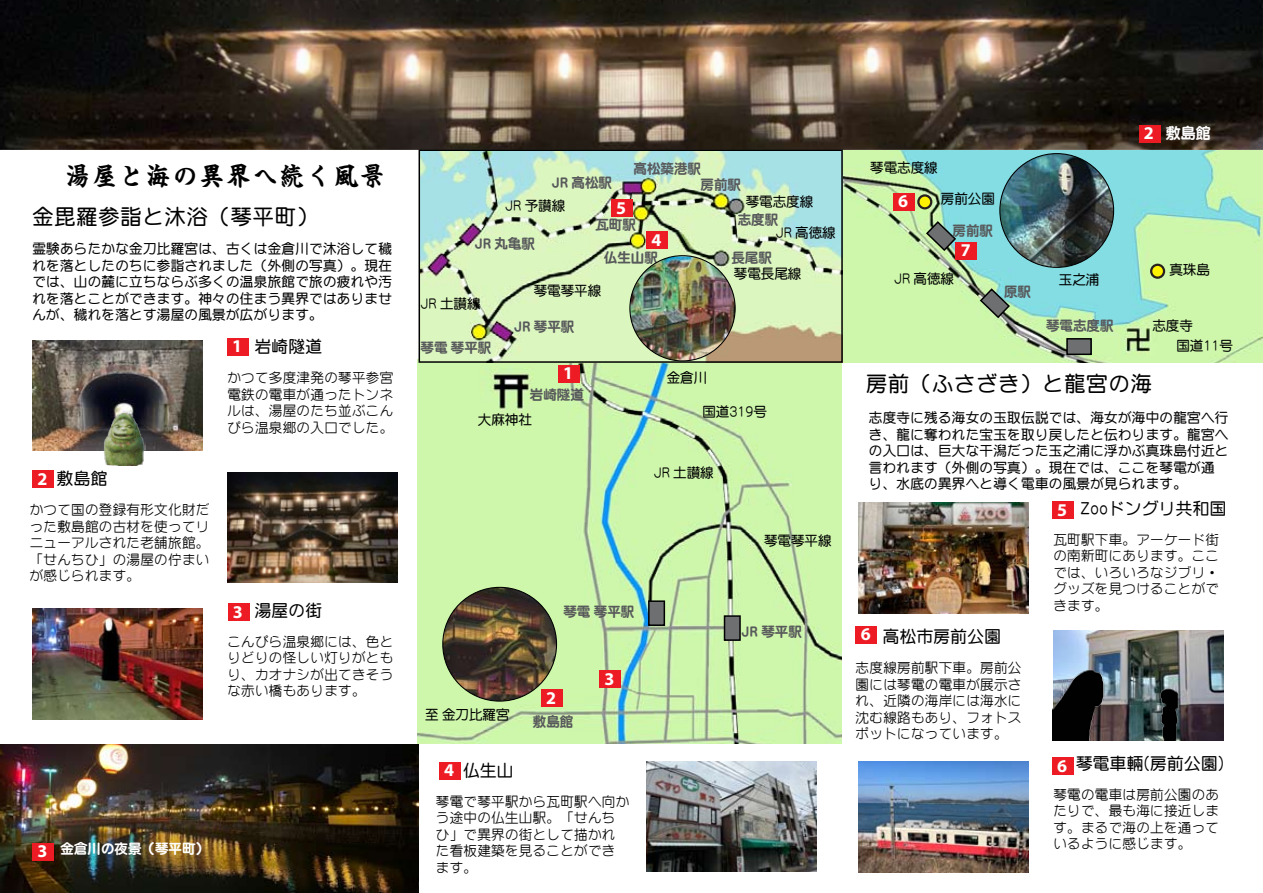
<style>
.page{position:relative;width:1263px;height:893px;background:#fff}
.page>*{position:absolute;margin:0;border:0;box-sizing:border-box;transform-origin:0 0}
.t1{font:25.5px "Kaisho MAAR";letter-spacing:.05em;color:#000}
.t2{font:21px "FGP Maru Gothic Ca M";letter-spacing:.05em;color:#000}
.t3{font:700 18px "Myriad Pro";color:#fff}
.t4{font:16.5px "FGP Maru Gothic Ca M";letter-spacing:.025em;color:#000}
.t5{font:15px "FGP Maru Gothic Ca U";color:#fff}
.t6{font:13.5px/16.5px "FGP Maru Gothic Ca L";letter-spacing:.025em;color:#000;text-align:justify}
.t7{font:13.5px/16.5px "FGP Maru Gothic Ca M";letter-spacing:.025em;color:#000}
.t8{font:13.5px "FGP Maru Gothic Ca U";color:#58595b}
.t9{font:13.5px "FGP Maru Gothic Ca U";color:#fff}
</style>
<div class="page">
<img style="left:0;top:0;width:1263px;height:150px">
<img style="left:418px;top:363px;width:424px;height:382px">
<img style="left:843px;top:150px;width:420px;height:213px">
<svg style="left:421px;top:152px;width:419px;height:208px;background:#c5e0ba"></svg>
<div style="left:418px;top:149px;width:425px;height:214px;border:2px solid #000"></div>
<div style="left:558px;top:365px;width:21px;height:17px;background:#ed1b23"></div>
<div style="left:227px;top:338px;width:21px;height:17px;background:#ed1b23"></div>
<div style="left:600px;top:671px;width:21px;height:17px;background:#ed1b23"></div>
<div style="left:228px;top:604px;width:21px;height:17px;background:#ed1b23"></div>
<div style="left:541px;top:690px;width:21px;height:17px;background:#ed1b23"></div>
<div style="left:1139px;top:125px;width:21px;height:17px;background:#ed1b23"></div>
<div style="left:611px;top:200px;width:21px;height:17px;background:#ed1b23"></div>
<div style="left:856px;top:626px;width:21px;height:17px;background:#ed1b23"></div>
<div style="left:893px;top:193px;width:21px;height:17px;background:#ed1b23"></div>
<div style="left:32px;top:471px;width:22px;height:17px;background:#ed1b23"></div>
<div style="left:1052px;top:502px;width:21px;height:17px;background:#ed1b23"></div>
<div style="left:439px;top:762px;width:21px;height:17px;background:#ed1b23"></div>
<div style="left:649px;top:601px;width:15px;height:24px;background:#6d6f71"></div>
<div style="left:648px;top:600px;width:17px;height:26px;border:2px solid #000"></div>
<div style="left:724px;top:616px;width:16px;height:24px;background:#6d6f71"></div>
<div style="left:724px;top:615px;width:17px;height:26px;border:2px solid #000"></div>
<svg style="left:925px;top:220px;width:32px;height:32px"></svg>
<svg style="left:979px;top:287px;width:32px;height:32px"></svg>
<div style="left:1067px;top:339px;width:24px;height:15px;background:#6d6f71"></div>
<div style="left:1066px;top:338px;width:26px;height:17px;border:2px solid #000"></div>
<div style="left:646px;top:232px;width:22px;height:17px;background:#ed1b23"></div>
<div style="left:956px;top:242px;width:21px;height:17px;background:#ed1b23"></div>
<img style="left:0;top:744px;width:418px;height:149px">
<img style="left:32px;top:340px;width:170px;height:111px">
<img style="left:646px;top:761px;width:170px;height:111px">
<img style="left:227px;top:472px;width:171px;height:111px">
<img style="left:32px;top:609px;width:170px;height:110px">
<img style="left:858px;top:502px;width:170px;height:111px">
<img style="left:1053px;top:630px;width:170px;height:111px">
<img style="left:858px;top:762px;width:170px;height:110px">
<img style="left:103px;top:413px;width:42px;height:53px">
<div style="left:1052px;top:758px;width:21px;height:17px;background:#ed1b23"></div>
<div style="left:1151px;top:265px;width:13px;height:13px;background:#fff200;border-radius:50%"></div>
<div style="left:1150px;top:264px;width:15px;height:15px;border:2px solid #27201e;border-radius:50%"></div>
<div style="left:918px;top:195px;width:13px;height:13px;background:#fff200;border-radius:50%"></div>
<div style="left:917px;top:194px;width:15px;height:15px;border:2px solid #27201e;border-radius:50%"></div>
<img style="left:1053px;top:669px;width:82px;height:71px">
<img style="left:1147px;top:666px;width:34px;height:75px">
<img style="left:1000px;top:154px;width:113px;height:113px;border-radius:57px">
<img style="left:443px;top:587px;width:113px;height:114px;border-radius:57px">
<img style="left:630px;top:256px;width:105px;height:105px">
<div style="left:32px;top:844px;width:22px;height:17px;background:#ed1b23"></div>
<h3 class="t3" style="left:1144px;top:122px;width:11px">2</h3>
<p class="t5" style="left:1166px;top:126px;width:46px">敷島館</p>
<h1 class="t1" style="left:65px;top:163px;width:322px">湯屋と海の異界へ続く風景</h1>
<h2 class="t2" style="left:32px;top:206px;width:287px">金毘羅参詣と沐浴（琴平町）</h2>
<p class="t7" style="left:32px;top:240px;width:361px;text-align:justify">霊験あらたかな金刀比羅宮は、古くは金倉川で沐浴して穢れを落としたのちに参詣されました（外側の写真）。現在では、山の麓に立ちならぶ多くの温泉旅館で旅の疲れや汚れを落とことができます。神々の住まう異界ではありませんが、穢れを落とす湯屋の風景が広がります。</p>
<p class="t8" style="left:634px;top:162px;width:69px">高松築港駅</p>
<p class="t8" style="left:552px;top:176px;width:62px">JR 高松駅</p>
<p class="t8" style="left:701px;top:178px;width:42px">房前駅</p>
<p class="t8" style="left:738px;top:213px;width:42px">志度駅</p>
<p class="t7" style="left:746px;top:193px;width:69px">琴電志度線</p>
<p class="t7" style="left:506px;top:197px;width:61px">JR 予讃線</p>
<h3 class="t3" style="left:616px;top:196px;width:11px">5</h3>
<p class="t8" style="left:595px;top:218px;width:42px">瓦町駅</p>
<p class="t7" style="left:776px;top:224px;width:61px">JR 高徳線</p>
<h3 class="t3" style="left:651px;top:228px;width:11px">4</h3>
<p class="t8" style="left:475px;top:236px;width:62px">JR 丸亀駅</p>
<p class="t8" style="left:604px;top:251px;width:55px">仏生山駅</p>
<p class="t8" style="left:731px;top:251px;width:42px">長尾駅</p>
<p class="t7" style="left:421px;top:295px;width:61px">JR 土讃線</p>
<p class="t7" style="left:534px;top:282px;width:69px">琴電琴平線</p>
<p class="t8" style="left:514px;top:320px;width:62px">JR 琴平駅</p>
<p class="t7" style="left:734px;top:266px;width:69px">琴電長尾線</p>
<p class="t7" style="left:870px;top:159px;width:69px">琴電志度線</p>
<h3 class="t3" style="left:898px;top:190px;width:11px">6</h3>
<p class="t7" style="left:941px;top:190px;width:55px">房前公園</p>
<p class="t8" style="left:952px;top:224px;width:42px">房前駅</p>
<h3 class="t3" style="left:961px;top:238px;width:11px">7</h3>
<p class="t7" style="left:894px;top:271px;width:61px">JR 高徳線</p>
<p class="t8" style="left:1004px;top:285px;width:28px">原駅</p>
<p class="t7" style="left:1059px;top:272px;width:42px">玉之浦</p>
<p class="t8" style="left:1046px;top:319px;width:69px">琴電志度駅</p>
<p class="t7" style="left:1169px;top:262px;width:42px">真珠島</p>
<p class="t7" style="left:1152px;top:317px;width:42px">志度寺</p>
<p class="t4" style="left:57px;top:470px;width:52px">敷島館</p>
<p class="t6" style="left:30px;top:501px;width:181px">かつて国の登録有形文化財だった敷島館の古材を使ってリニューアルされた老舗旅館。「せんちひ」の湯屋の佇まいが感じられます。</p>
<h3 class="t3" style="left:37px;top:467px;width:11px">2</h3>
<p class="t4" style="left:255px;top:338px;width:69px">岩崎隧道</p>
<p class="t6" style="left:227px;top:369px;width:167px">かつて多度津発の琴平参宮電鉄の電車が通ったトンネルは、湯屋のたち並ぶこんぴら温泉郷の入口でした。</p>
<h3 class="t3" style="left:232px;top:334px;width:11px">1</h3>
<p class="t4" style="left:255px;top:602px;width:69px">湯屋の街</p>
<p class="t6" style="left:227px;top:633px;width:167px">こんぴら温泉郷には、色とりどりの怪しい灯りがともり、カオナシが出てきそうな赤い橋もあります。</p>
<h3 class="t3" style="left:233px;top:600px;width:11px">3</h3>
<p class="t8" style="left:421px;top:341px;width:72px">琴電 琴平駅</p>
<h3 class="t3" style="left:563px;top:361px;width:11px">1</h3>
<p class="t8" style="left:530px;top:388px;width:55px">岩崎隧道</p>
<p class="t7" style="left:478px;top:412px;width:55px">大麻神社</p>
<p class="t7" style="left:667px;top:369px;width:42px">金倉川</p>
<p class="t7" style="left:702px;top:403px;width:66px">国道319号</p>
<p class="t7" style="left:654px;top:465px;width:61px">JR 土讃線</p>
<p class="t7" style="left:764px;top:532px;width:69px">琴電琴平線</p>
<p class="t7" style="left:425px;top:706px;width:86px">至 金刀比羅宮</p>
<p class="t8" style="left:563px;top:605px;width:72px">琴電 琴平駅</p>
<h3 class="t3" style="left:546px;top:686px;width:11px">2</h3>
<p class="t8" style="left:533px;top:715px;width:42px">敷島館</p>
<h3 class="t3" style="left:605px;top:667px;width:11px">3</h3>
<p class="t8" style="left:742px;top:625px;width:62px">JR 琴平駅</p>
<h2 class="t2" style="left:866px;top:373px;width:287px">房前（ふさざき）と龍宮の海</h2>
<p class="t7" style="left:1176px;top:337px;width:58px">国道11号</p>
<p class="t7" style="left:869px;top:409px;width:361px">志度寺に残る海女の玉取伝説では、海女が海中の龍宮へ行き、龍に奪われた宝玉を取り戻したと伝わります。龍宮への入口は、巨大な干潟だった玉之浦に浮かぶ真珠島付近と言われます（外側の写真）。現在では、ここを琴電が通り、水底の異界へと導く電車の風景が見られます。</p>
<h3 class="t3" style="left:861px;top:622px;width:11px">6</h3>
<p class="t4" style="left:883px;top:628px;width:119px">高松市房前公園</p>
<p class="t6" style="left:856px;top:659px;width:167px">志度線房前駅下車。房前公園には琴電の電車が展示され、近隣の海岸には海水に沈む線路もあり、フォトスポットになっています。</p>
<p class="t4" style="left:1080px;top:500px;width:147px">Zooドングリ共和国</p>
<p class="t6" style="left:1053px;top:531px;width:167px">瓦町駅下車。アーケード街の南新町にあります。ここでは、いろいろなジブリ・グッズを見つけることができます。</p>
<h3 class="t3" style="left:1057px;top:498px;width:11px">5</h3>
<h3 class="t3" style="left:37px;top:840px;width:11px">3</h3>
<p class="t9" style="left:61px;top:841px;width:150px">金倉川の夜景（琴平町）</p>
<p class="t4" style="left:463px;top:762px;width:52px">仏生山</p>
<p class="t6" style="left:436px;top:793px;width:195px;text-align:left">琴電で琴平駅から瓦町駅へ向かう途中の仏生山駅。「せんちひ」で異界の街として描かれた看板建築を見ることができます。</p>
<h3 class="t3" style="left:443px;top:757px;width:11px">7</h3>
<h3 class="t3" style="left:444px;top:758px;width:11px">4</h3>
<p class="t4" style="left:1076px;top:755px;width:150px">琴電車輛(房前公園)</p>
<p class="t6" style="left:1053px;top:786px;width:167px">琴電の電車は房前公園のあたりで、最も海に接近します。まるで海の上を通っているように感じます。</p>
<h3 class="t3" style="left:1057px;top:754px;width:11px">6</h3>
</div>
